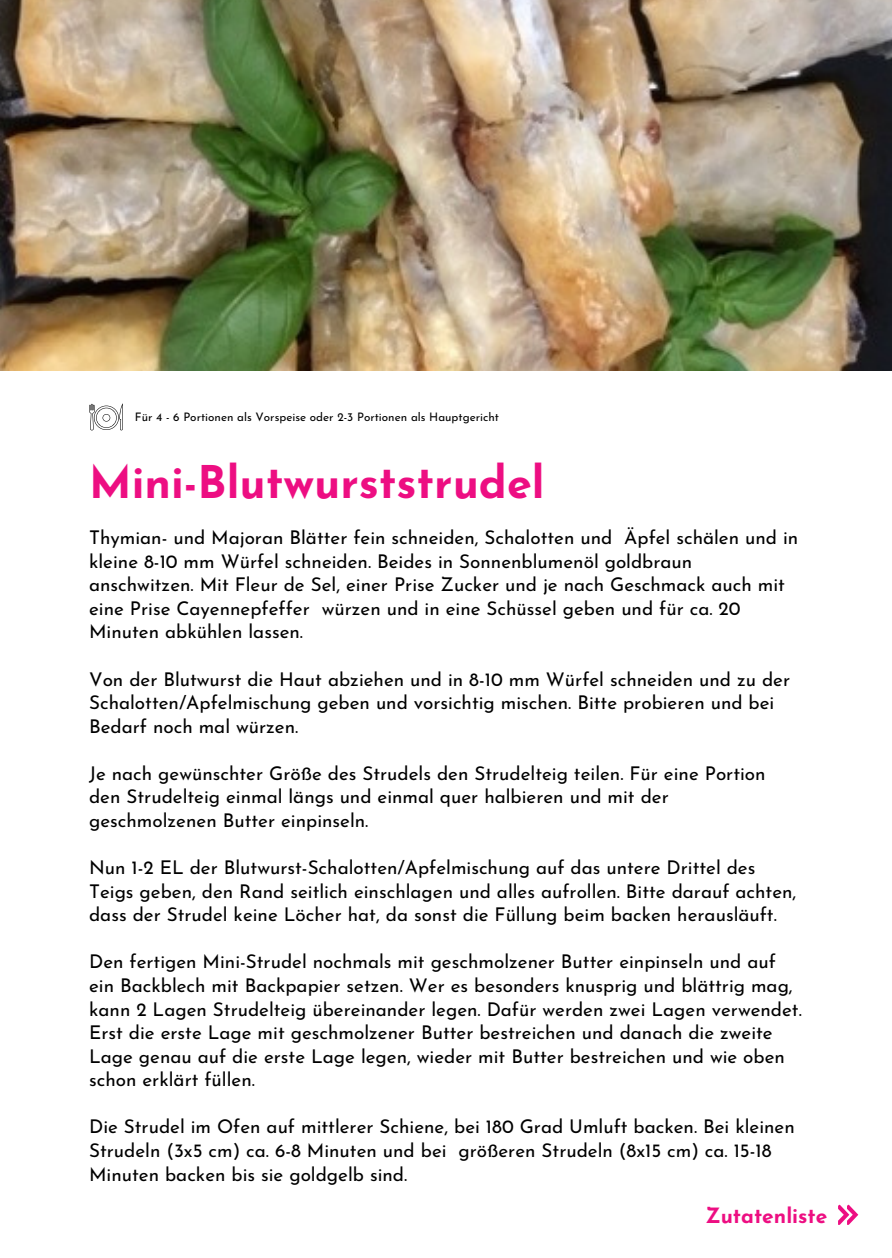
<style>
.page{position:relative;width:892px;height:1258px;background:#fff}
.page>*{position:absolute;margin:0;border:0;box-sizing:border-box;transform-origin:0 0}
.t1{font:700 45px "Josefin Sans";color:#ed0e82}
.t2{font:700 21px "Josefin Sans";color:#ed0e82}
.t3{font:18.9px/23.7px "Josefin Sans";color:#000}
.t4{font:11.7px "Josefin Sans";color:#000}
</style>
<div class="page">
<img style="left:0;top:0;width:891px;height:371px">
<svg style="left:838px;top:1204px;width:20px;height:21px"></svg>
<svg style="left:89px;top:404px;width:34px;height:26px"></svg>
<p class="t4" style="left:135px;top:412px;width:366px">Für 4 - 6 Portionen als Vorspeise oder 2-3 Portionen als Hauptgericht</p>
<h1 class="t1" style="left:89px;top:465px;width:457px">Mini-Blutwurststrudel</h1>
<p class="t3" style="left:89px;top:527px;width:710px">Thymian- und Majoran Blätter fein schneiden, Schalotten und Äpfel schälen und in kleine 8-10 mm Würfel schneiden. Beides in Sonnenblumenöl goldbraun anschwitzen. Mit Fleur de Sel, einer Prise Zucker und je nach Geschmack auch mit eine Prise Cayennepfeffer würzen und in eine Schüssel geben und für ca. 20<br>Minuten abkühlen lassen.</p>
<p class="t3" style="left:89px;top:669px;width:702px">Von der Blutwurst die Haut abziehen und in 8-10 mm Würfel schneiden und zu der<br>Schalotten/Apfelmischung geben und vorsichtig mischen. Bitte probieren und bei<br>Bedarf noch mal würzen.</p>
<p class="t3" style="left:89px;top:763px;width:678px">Je nach gewünschter Größe des Strudels den Strudelteig teilen. Für eine Portion den Strudelteig einmal längs und einmal quer halbieren und mit der geschmolzenen Butter einpinseln.</p>
<p class="t3" style="left:89px;top:857px;width:708px">Nun 1-2 EL der Blutwurst-Schalotten/Apfelmischung auf das untere Drittel des<br>Teigs geben, den Rand seitlich einschlagen und alles aufrollen. Bitte darauf achten, dass der Strudel keine Löcher hat, da sonst die Füllung beim backen herausläuft.</p>
<p class="t3" style="left:89px;top:952px;width:714px">Den fertigen Mini-Strudel nochmals mit geschmolzener Butter einpinseln und auf ein Backblech mit Backpapier setzen. Wer es besonders knusprig und blättrig mag, kann 2 Lagen Strudelteig übereinander legen. Dafür werden zwei Lagen verwendet.<br>Erst die erste Lage mit geschmolzener Butter bestreichen und danach die zweite Lage genau auf die erste Lage legen, wieder mit Butter bestreichen und wie oben schon erklärt füllen.</p>
<p class="t3" style="left:89px;top:1117px;width:707px">Die Strudel im Ofen auf mittlerer Schiene, bei 180 Grad Umluft backen. Bei kleinen<br>Strudeln (3x5 cm) ca. 6-8 Minuten und bei größeren Strudeln (8x15 cm) ca. 15-18<br>Minuten backen bis sie goldgelb sind.</p>
<p class="t2" style="left:705px;top:1207px;width:123px">Zutatenliste</p>
</div>
